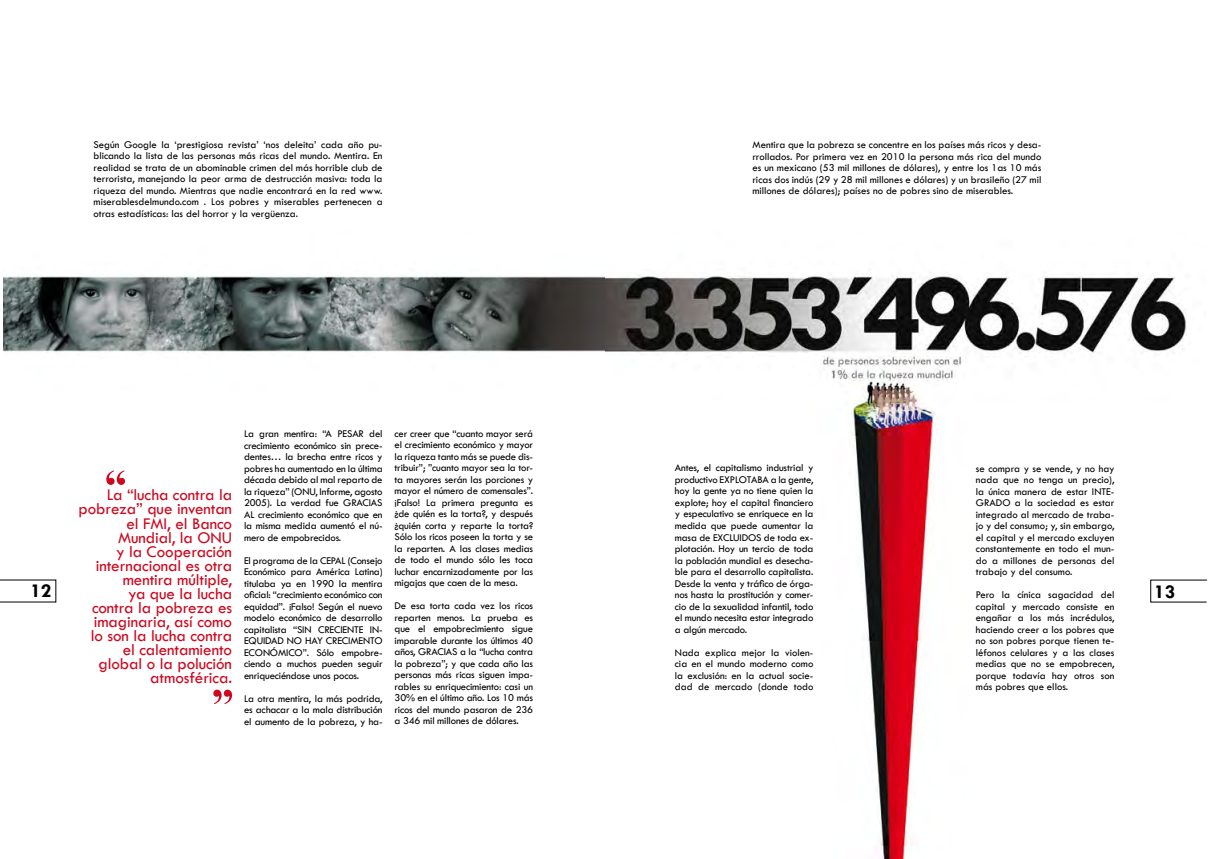
<style>
.page{position:relative;width:1208px;height:859px;background:#fff}
.page>*{position:absolute;margin:0;border:0;box-sizing:border-box;transform-origin:0 0}
.t1{font:700 20px "Tw Cen";color:#000}
.t2{font:17px/14px "Tw Cen";letter-spacing:-.005em;color:#cd071e;text-align:right}
.t3{font:10.7px/11.5px "Tw Cen";letter-spacing:-.015em;color:#000;text-align:justify}
</style>
<div class="page">
<img style="left:604px;top:275px;width:583px;height:584px">
<svg style="left:0;top:579px;width:57px;height:24px"></svg>
<svg style="left:1149px;top:579px;width:58px;height:24px"></svg>
<img style="left:4px;top:275px;width:600px;height:78px">
<svg style="left:106px;top:470px;width:19px;height:15px"></svg>
<svg style="left:213px;top:690px;width:19px;height:14px"></svg>
<p class="t3" style="left:94px;top:138px;width:290px">Según Google la ‘prestigiosa revista’ ‘nos deleita’ cada año pu&shy;blicando la lista de las personas más ricas del mundo. Mentira. En realidad se trata de un abominable crimen del más horrible club de terrorista, manejando la peor arma de destrucción masiva: toda la riqueza del mundo. Mientras que nadie encontrará en la red www. miserablesdelmundo.com . Los pobres y miserables pertenecen a otras estadísticas: las del horror y la vergüenza.</p>
<p class="t3" style="left:752px;top:139px;width:290px">Mentira que la pobreza se concentre en los países más ricos y desa&shy;rrollados. Por primera vez en 2010 la persona más rica del mundo es un mexicano (53 mil millones de dólares), y entre los 1as 10 más ricas dos indús (29 y 28 mil millones e dólares) y un brasileño (27 mil millones de dólares); países no de pobres sino de miserables.</p>
<p class="t3" style="left:394px;top:428px;width:140px">cer creer que “cuanto mayor será el crecimiento económico y mayor la riqueza tanto más se puede dis&shy;tribuir”; ”cuanto mayor sea la tor&shy;ta mayores serán las porciones y mayor el número de comensales”. ¡Falso! La primera pregunta es ¿de quién es la torta?, y después ¿quién corta y reparte la torta?<br>Sólo los ricos poseen la torta y se la reparten. A las clases medias de todo el mundo sólo les toca luchar encarnizadamente por las migajas que caen de la mesa.</p>
<p class="t3" style="left:394px;top:600px;width:140px">De esa torta cada vez los ricos reparten menos. La prueba es que el empobrecimiento sigue imparable durante los últimos 40 años, GRACIAS a la “lucha contra la pobreza”; y que cada año las personas más ricas siguen impa&shy;rables su enriquecimiento: casi un 30% en el último año. Los 10 más ricos del mundo pasaron de 236 a 346 mil millones de dólares.</p>
<p class="t3" style="left:244px;top:428px;width:140px">La gran mentira: “A PESAR del crecimiento económico sin prece&shy;dentes… la brecha entre ricos y pobres ha aumentado en la última década debido al mal reparto de la riqueza” (ONU, Informe, agosto 2005). La verdad fue GRACIAS AL crecimiento económico que en la misma medida aumentó el nú&shy;mero de empobrecidos.</p>
<p class="t3" style="left:244px;top:554px;width:140px">El programa de la CEPAL (Consejo Económico para América Latina) titulaba ya en 1990 la mentira oficial: “crecimiento económico con equidad”. ¡Falso! Según el nuevo modelo económico de desarrollo capitalista “SIN CRECIENTE IN-EQUIDAD NO HAY CRECIMENTO ECONÓMICO”. Sólo empobre&shy;ciendo a muchos pueden seguir enriqueciéndose unos pocos.</p>
<p class="t3" style="left:244px;top:692px;width:140px">La otra mentira, la más podrida, es achacar a la mala distribución el aumento de la pobreza, y ha-</p>
<p class="t3" style="left:675px;top:462px;width:140px">Antes, el capitalismo industrial y productivo EXPLOTABA a la gente, hoy la gente ya no tiene quien la explote; hoy el capital financiero y especulativo se enriquece en la medida que puede aumentar la masa de EXCLUIDOS de toda ex&shy;plotación. Hoy un tercio de toda la población mundial es desecha&shy;ble para el desarrollo capitalista.<br>Desde la venta y tráfico de órga&shy;nos hasta la prostitución y comer&shy;cio de la sexualidad infantil, todo el mundo necesita estar integrado a algún mercado.</p>
<p class="t3" style="left:675px;top:646px;width:140px">Nada explica mejor la violen&shy;cia en el mundo moderno como la exclusión: en la actual socie&shy;dad de mercado (donde todo</p>
<p class="t3" style="left:976px;top:462px;width:140px">se compra y se vende, y no hay nada que no tenga un precio), la única manera de estar INTE-GRADO a la sociedad es estar integrado al mercado de traba&shy;jo y del consumo; y, sin embargo, el capital y el mercado excluyen constantemente en todo el mun&shy;do a millones de personas del trabajo y del consumo.</p>
<p class="t3" style="left:976px;top:589px;width:140px">Pero la cínica sagacidad del capital y mercado consiste en engañar a los más incrédulos, haciendo creer a los pobres que no son pobres porque tienen te&shy;léfonos celulares y a las clases medias que no se empobrecen, porque todavía hay otros son más pobres que ellos.</p>
<p class="t2" style="left:79px;top:488px;width:155px">La “lucha contra la pobreza” que inventan el FMI, el Banco<br>Mundial, la ONU<br>y la Cooperación internacional es otra mentira múltiple,<br>ya que la lucha<br>contra la pobreza es imaginaria, así como lo son la lucha contra el calentamiento global o la polución atmosférica.</p>
<h1 class="t1" style="left:30px;top:578px;width:23px">12</h1>
<h1 class="t1" style="left:1154px;top:579px;width:23px">13</h1>
</div>
